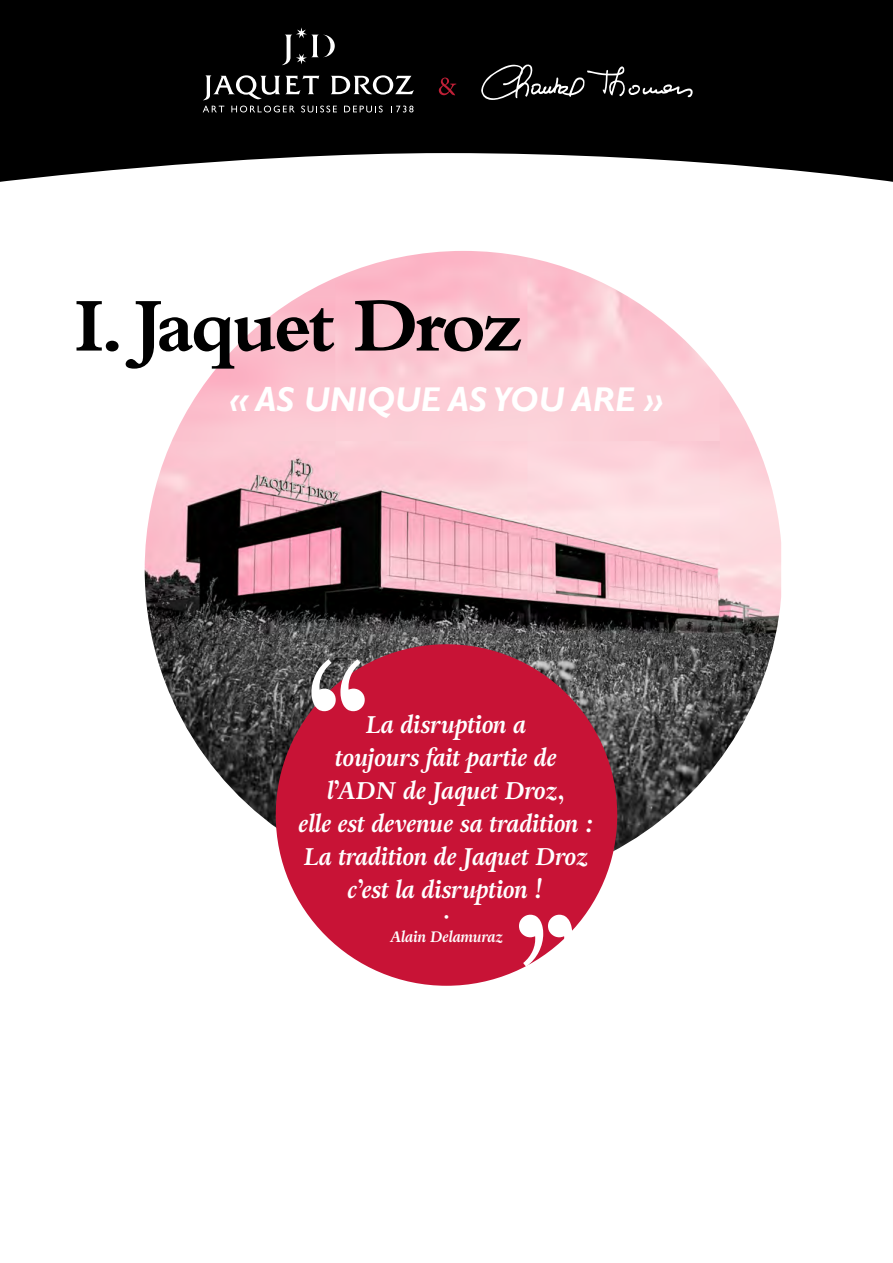
<style>
.page{position:relative;width:893px;height:1263px;background:#fff}
.page>*{position:absolute;margin:0;border:0;box-sizing:border-box;transform-origin:0 0}
.t1{font:700 79.5px "Bembo";letter-spacing:-.05em;color:#000}
.t2{font:italic 700 34.35px "Gill Sans";color:#fff}
.t3{font:italic 700 24px/33px "Adriane Text";color:#fff;text-align:center}
.t4{font:italic 700 15px "Adriane Text";color:#fff}
.t5{font:300 15px "Gill Sans CE";color:#fff}
</style>
<div class="page">
<img style="left:145px;top:251px;width:636px;height:602px">
<svg style="left:0;top:0;width:893px;height:182px;background:#1d1d1d"></svg>
<svg style="left:282px;top:27px;width:53px;height:38px;background:#2c2c2c"></svg>
<svg style="left:203px;top:75px;width:116px;height:25px"></svg>
<svg style="left:331px;top:75px;width:83px;height:20px"></svg>
<svg style="left:203px;top:106px;width:21px;height:6px"></svg>
<svg style="left:231px;top:106px;width:64px;height:6px"></svg>
<svg style="left:301px;top:106px;width:36px;height:6px"></svg>
<svg style="left:344px;top:106px;width:39px;height:6px"></svg>
<svg style="left:391px;top:106px;width:22px;height:6px"></svg>
<svg style="left:481px;top:63px;width:212px;height:37px;background:#232323"></svg>
<svg style="left:439px;top:78px;width:17px;height:17px"></svg>
<div style="left:276px;top:644px;width:341px;height:342px;background:#c81336;border-radius:50%"></div>
<svg style="left:311px;top:659px;width:54px;height:52px"></svg>
<svg style="left:519px;top:915px;width:53px;height:52px"></svg>
<h1 class="t1" style="left:75px;top:278px;width:450px">I. Jaquet Droz</h1>
<h2 class="t2" style="left:230px;top:380px;width:435px">« AS UNIQUE AS YOU ARE »</h2>
<p class="t3" style="left:298px;top:709px;width:297px">La disruption a<br>toujours fait partie de l’ADN de Jaquet Droz,<br>elle est devenue sa tradition :<br>La tradition de Jaquet Droz c’est la disruption !</p>
<p class="t5" style="left:443px;top:909px;width:9px">•</p>
<p class="t4" style="left:390px;top:926px;width:115px">Alain Delamuraz</p>
</div>
